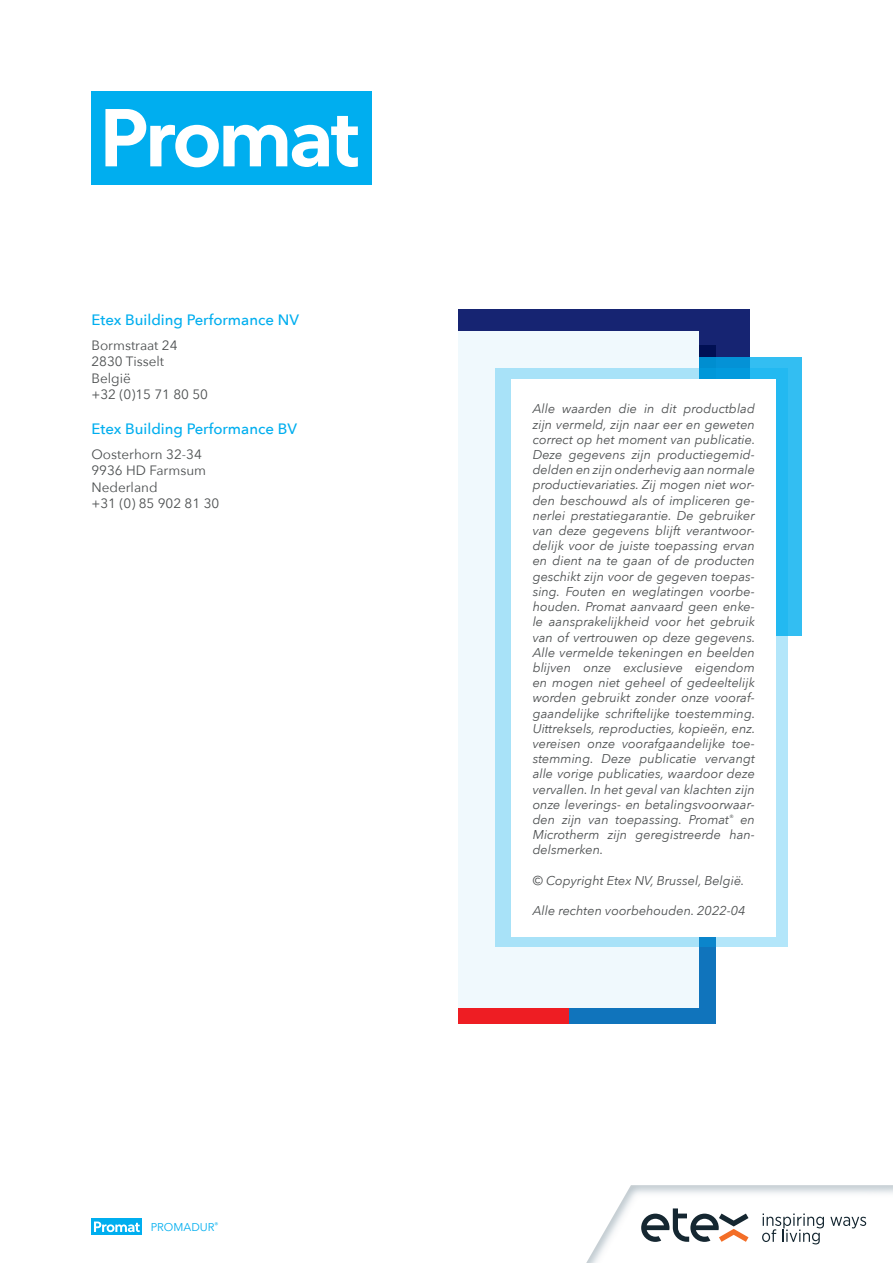
<style>
.page{position:relative;width:893px;height:1263px;background:#fff}
.page>*{position:absolute;margin:0;border:0;box-sizing:border-box;transform-origin:0 0}
.ONDERTITEL{font:500 15px "Avenir Next";color:#00aeef}
.BODY{font:13.5px "Avenir Next";color:#4c4f50}
.BODY-2{font:italic 12.75px/15.1px "Avenir Next";color:#4c4f50;text-align:justify}
.t1{font:11.25px "Avenir Next";color:#00aeef}
</style>
<div class="page">
<svg style="left:586px;top:1185px;width:307px;height:78px"></svg>
<div style="left:91px;top:91px;width:281px;height:94px;background:#00aeef"></div>
<svg style="left:105px;top:109px;width:253px;height:58px"></svg>
<div style="left:454px;top:310px;width:295px;height:119px;background:#162472"></div>
<svg style="left:699px;top:358px;width:103px;height:278px;background:#2db9ee"></svg>
<div style="left:454px;top:332px;width:245px;height:677px;background:#f0f9fd"></div>
<svg style="left:495px;top:368px;width:293px;height:578px;background:#90d9f6"></svg>
<div style="left:511px;top:379px;width:265px;height:557px;background:#fff"></div>
<div style="left:567px;top:1009px;width:135px;height:15px;background:#1074bc"></div>
<div style="left:454px;top:1009px;width:115px;height:15px;background:#ee1d23"></div>
<div style="left:449px;top:307px;width:9px;height:719px;background:#fff"></div>
<div style="left:91px;top:1218px;width:51px;height:17px;background:#00aeef"></div>
<svg style="left:94px;top:1221px;width:46px;height:11px"></svg>
<p class="ONDERTITEL" style="left:91px;top:307px;width:209px">Etex Building Performance NV</p>
<p class="BODY" style="left:91px;top:333px;width:88px">Bormstraat 24</p>
<p class="BODY" style="left:91px;top:350px;width:74px">2830 Tisselt</p>
<p class="BODY" style="left:91px;top:366px;width:41px">België</p>
<p class="BODY" style="left:91px;top:383px;width:118px">+32 (0)15 71 80 50</p>
<p class="ONDERTITEL" style="left:91px;top:416px;width:207px">Etex Building Performance BV</p>
<p class="BODY" style="left:91px;top:442px;width:112px">Oosterhorn 32-34</p>
<p class="BODY" style="left:91px;top:459px;width:116px">9936 HD Farmsum</p>
<p class="BODY" style="left:91px;top:475px;width:68px">Nederland</p>
<p class="BODY" style="left:91px;top:492px;width:129px">+31 (0) 85 902 81 30</p>
<p class="t1" style="left:151px;top:1217px;width:69px">PROMADUR<sup>®</sup></p>
<p class="BODY-2" style="left:533px;top:401px;width:224px">Alle waarden die in dit productblad zijn vermeld, zijn naar eer en geweten correct op het moment van publicatie.<br>Deze gegevens zijn productiegemid&shy;delden en zijn onderhevig aan normale productievariaties. Zij mogen niet wor&shy;den beschouwd als of impliceren ge&shy;nerlei prestatiegarantie. De gebruiker van deze gegevens blijft verantwoor&shy;delijk voor de juiste toepassing ervan en dient na te gaan of de producten geschikt zijn voor de gegeven toepas&shy;sing. Fouten en weglatingen voorbe&shy;houden. Promat aanvaard geen enke&shy;le aansprakelijkheid voor het gebruik van of vertrouwen op deze gegevens.<br>Alle vermelde tekeningen en beelden blijven onze exclusieve eigendom en mogen niet geheel of gedeeltelijk worden gebruikt zonder onze vooraf&shy;gaandelijke schriftelijke toestemming.<br>Uittreksels, reproducties, kopieën, enz. vereisen onze voorafgaandelijke toe&shy;stemming. Deze publicatie vervangt alle vorige publicaties, waardoor deze vervallen. In het geval van klachten zijn onze leverings- en betalingsvoorwaar&shy;den zijn van toepassing. Promat<sup>®</sup> en Microtherm zijn geregistreerde han&shy;delsmerken.</p>
<p class="BODY-2" style="left:533px;top:872px;width:213px">© Copyright Etex NV, Brussel, België.</p>
<p class="BODY-2" style="left:533px;top:902px;width:214px">Alle rechten voorbehouden. 2022-04</p>
</div>
